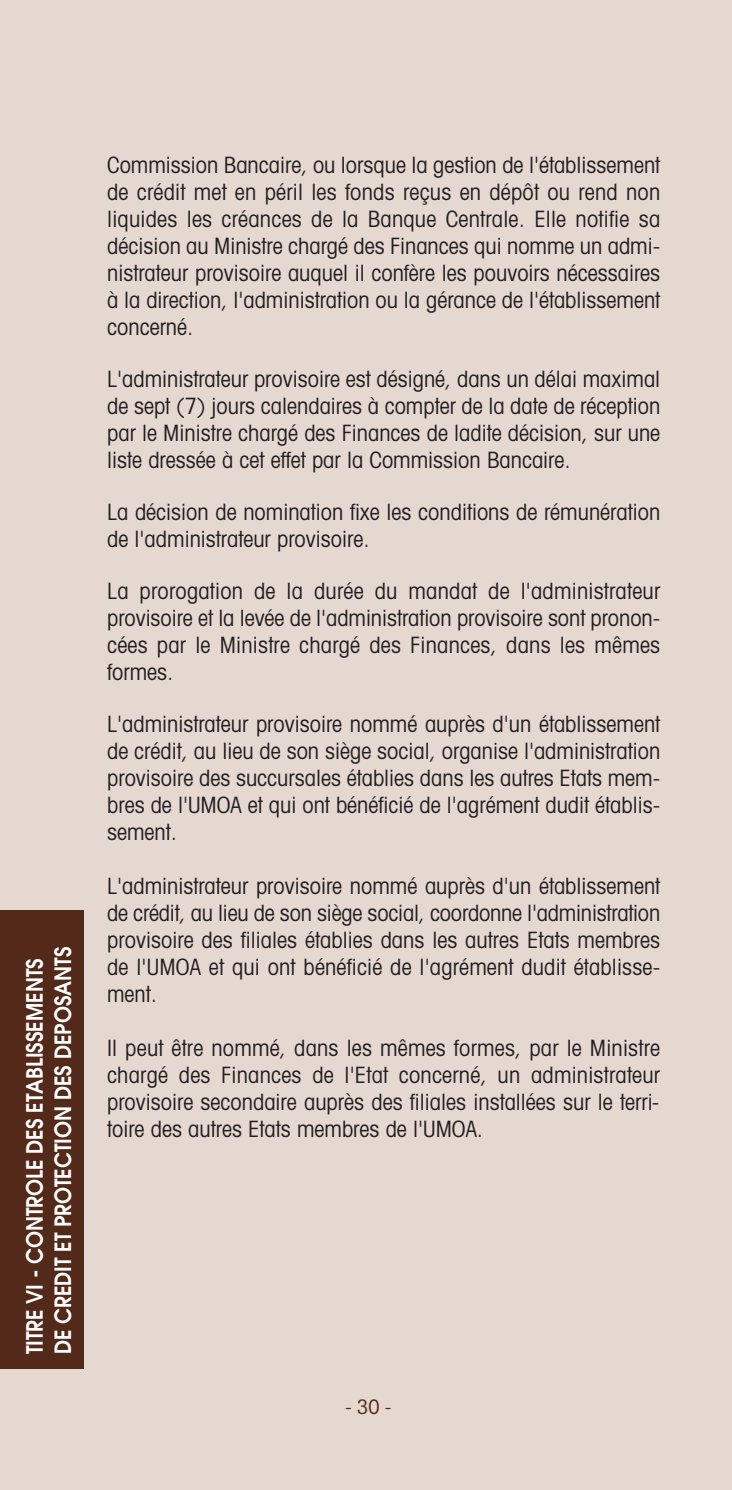
<style>
.page{position:relative;width:732px;height:1490px;background:#e5d8d1}
.page>*{position:absolute;margin:0;border:0;box-sizing:border-box;transform-origin:0 0}
.t1{font:condensed 22.5px/27px "Avant Garde";color:#231f20;text-align:justify}
.t2{font:600 22.5px/28.2px "Avant Garde";color:#fff;scale:.9 1}
.t3{font:condensed 20px "Avant Garde";color:#532919}
</style>
<div class="page">
<div style="left:0;top:910px;width:83px;height:459px;background:#532919"></div>
<p class="t2" style="left:20px;top:1354px;width:454px;rotate:-90deg">TITRE VI - CONTROLE DES ETABLISSEMENTS<br>DE CREDIT ET PROTECTION DES DEPOSANTS</p>
<p class="t1" style="left:107px;top:154px;width:554px">Commission Bancaire, ou lorsque la gestion de l'établissement de crédit met en péril les fonds reçus en dépôt ou rend non liquides les créances de la Banque Centrale. Elle notifie sa décision au Ministre chargé des Finances qui nomme un admi&shy;nistrateur provisoire auquel il confère les pouvoirs nécessaires à la direction, l'administration ou la gérance de l'établissement concerné.</p>
<p class="t1" style="left:107px;top:368px;width:554px">L'administrateur provisoire est désigné, dans un délai maximal de sept (7) jours calendaires à compter de la date de réception par le Ministre chargé des Finances de ladite décision, sur une liste dressée à cet effet par la Commission Bancaire.</p>
<p class="t1" style="left:107px;top:501px;width:554px">La décision de nomination fixe les conditions de rémunération de l'administrateur provisoire.</p>
<p class="t1" style="left:107px;top:580px;width:554px">La prorogation de la durée du mandat de l'administrateur provisoire et la levée de l'administration provisoire sont pronon&shy;cées par le Ministre chargé des Finances, dans les mêmes formes.</p>
<p class="t1" style="left:107px;top:713px;width:554px">L'administrateur provisoire nommé auprès d'un établissement de crédit, au lieu de son siège social, organise l'administration provisoire des succursales établies dans les autres Etats mem&shy;bres de l'UMOA et qui ont bénéficié de l'agrément dudit établis&shy;sement.</p>
<p class="t1" style="left:107px;top:875px;width:554px">L'administrateur provisoire nommé auprès d'un établissement de crédit, au lieu de son siège social, coordonne l'administration provisoire des filiales établies dans les autres Etats membres de l'UMOA et qui ont bénéficié de l'agrément dudit établisse&shy;ment.</p>
<p class="t1" style="left:107px;top:1037px;width:554px">Il peut être nommé, dans les mêmes formes, par le Ministre chargé des Finances de l'Etat concerné, un administrateur provisoire secondaire auprès des filiales installées sur le terri&shy;toire des autres Etats membres de l'UMOA.</p>
<p class="t3" style="left:345px;top:1400px;width:48px">-30-</p>
</div>
